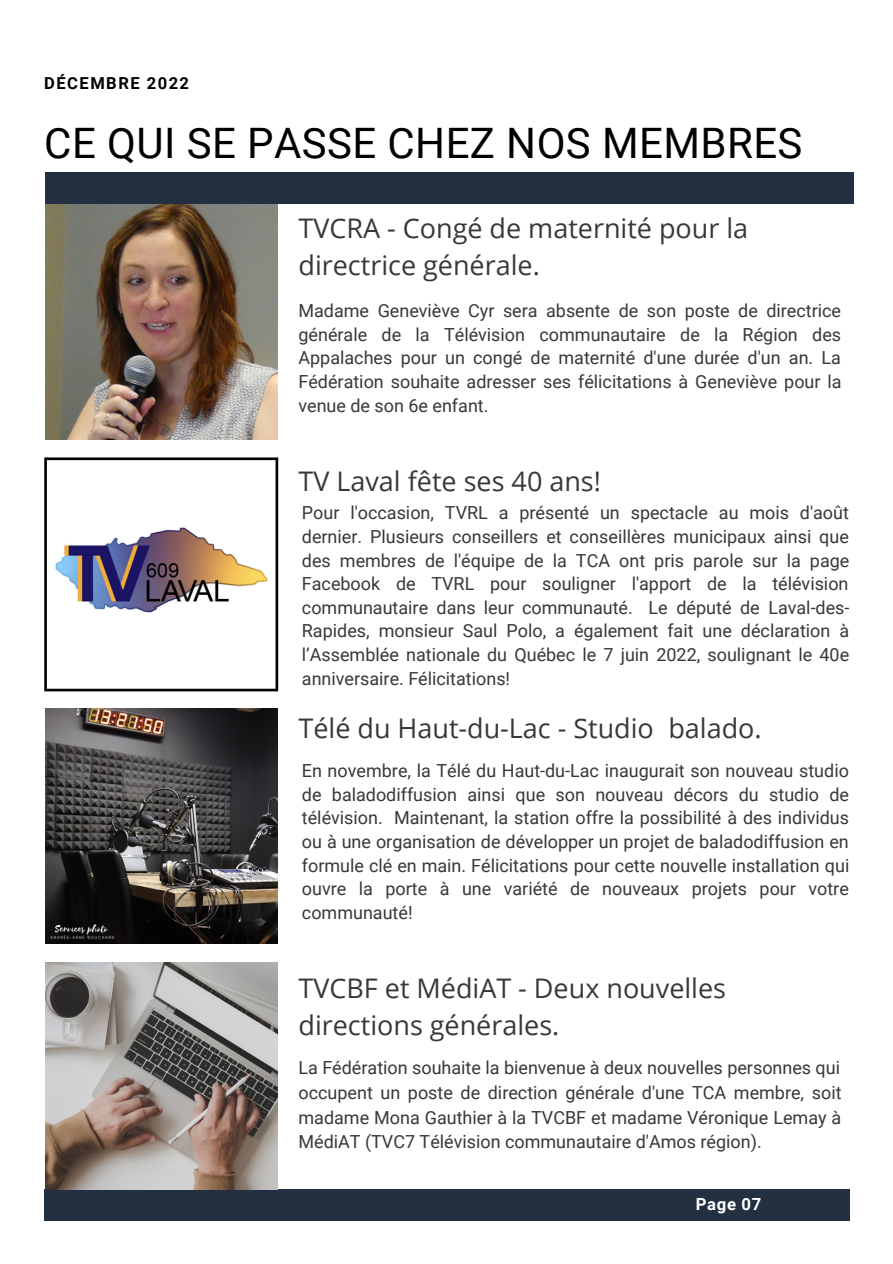
<style>
.page{position:relative;width:893px;height:1264px;background:#fff}
.page>*{position:absolute;margin:0;border:0;box-sizing:border-box;transform-origin:0 0}
.t1{font:42px "Roboto";letter-spacing:.01em;color:#000}
.t2{font:27px/37px "Open Sans";color:#383835}
.t3{font:18px/23.5px "Roboto";color:#383835;text-align:justify}
.t4{font:700 16.65px "Roboto";letter-spacing:.04em;color:#fff}
.t5{font:700 16.5px "Roboto";letter-spacing:.09em;color:#000}
</style>
<div class="page">
<div style="left:44px;top:1188px;width:805px;height:32px;background:#223042"></div>
<img style="left:45px;top:709px;width:233px;height:234px">
<img style="left:45px;top:204px;width:233px;height:236px">
<svg style="left:44px;top:457px;width:234px;height:234px"></svg>
<img style="left:45px;top:962px;width:233px;height:227px">
<div style="left:45px;top:172px;width:808px;height:32px;background:#223042"></div>
<p class="t5" style="left:44px;top:74px;width:146px">DÉCEMBRE 2022</p>
<h1 class="t1" style="left:44px;top:119px;width:759px">CE QUI SE PASSE CHEZ NOS MEMBRES</h1>
<h2 class="t2" style="left:298px;top:208px;width:451px">TVCRA - Congé de maternité pour la directrice générale.</h2>
<p class="t3" style="left:298px;top:299px;width:544px">Madame Geneviève Cyr sera absente de son poste de directrice générale de la Télévision communautaire de la Région des Appalaches pour un congé de maternité d'une durée d'un an. La Fédération souhaite adresser ses félicitations à Geneviève pour la venue de son 6e enfant.</p>
<h2 class="t2" style="left:298px;top:462px;width:304px">TV Laval fête ses 40 ans!</h2>
<p class="t3" style="left:302px;top:501px;width:549px">Pour l'occasion, TVRL a présenté un spectacle au mois d'août dernier. Plusieurs conseillers et conseillères municipaux ainsi que des membres de l'équipe de la TCA ont pris parole sur la page Facebook de TVRL pour souligner l'apport de la télévision communautaire dans leur communauté. Le député de Laval-des-Rapides, monsieur Saul Polo, a également fait une déclaration à l’Assemblée nationale du Québec le 7 juin 2022, soulignant le 40e anniversaire. Félicitations!</p>
<h2 class="t2" style="left:298px;top:708px;width:464px">Télé du Haut-du-Lac - Studio balado.</h2>
<p class="t3" style="left:302px;top:759px;width:549px">En novembre, la Télé du Haut-du-Lac inaugurait son nouveau studio de baladodiffusion ainsi que son nouveau décors du studio de télévision. Maintenant, la station offre la possibilité à des individus ou à une organisation de développer un projet de baladodiffusion en formule clé en main. Félicitations pour cette nouvelle installation qui ouvre la porte à une variété de nouveaux projets pour votre communauté!</p>
<h2 class="t2" style="left:298px;top:968px;width:429px">TVCBF et MédiAT - Deux nouvelles directions générales.</h2>
<p class="t3" style="left:298px;top:1055px;width:544px;line-height:24.8px">La Fédération souhaite la bienvenue à deux nouvelles personnes qui occupent un poste de direction générale d'une TCA membre, soit madame Mona Gauthier à la TVCBF et madame Véronique Lemay à MédiAT (TVC7 Télévision communautaire d'Amos région).</p>
<p class="t4" style="left:695px;top:1194px;width:67px">Page 07</p>
</div>
